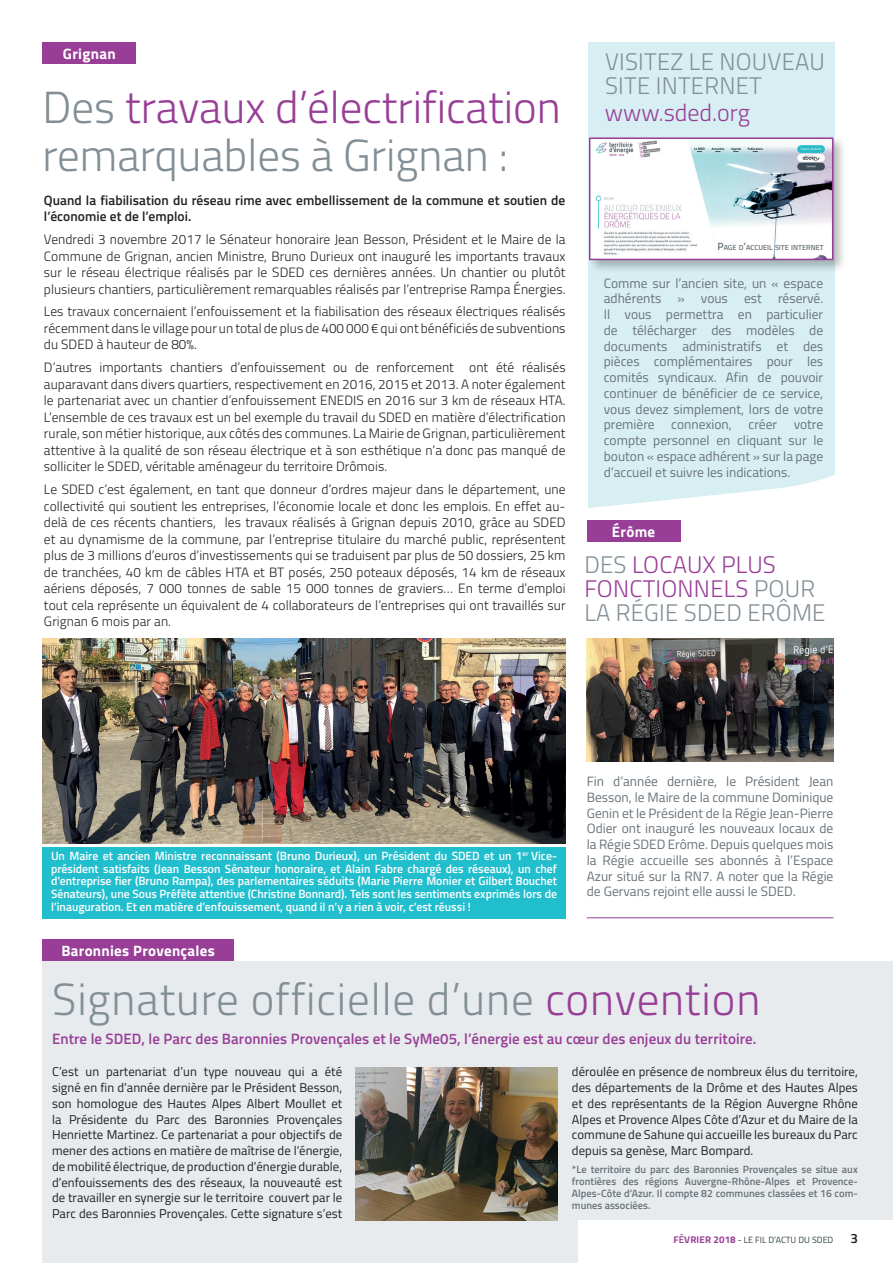
<style>
.page{position:relative;width:893px;height:1263px;background:#fff}
.page>*{position:absolute;margin:0;border:0;box-sizing:border-box;transform-origin:0 0}
.t1{font:300 45px/48px "Titillium";color:#828f96}
.t2{font:300 45px "Titillium";letter-spacing:.02em;color:#828f96}
.t3{font:300 24px/24px "Titillium";letter-spacing:.01em;color:#828f96}
.t4{font:300 24px "Titillium";color:#983e97}
.t5{font:600 15px "Titillium";letter-spacing:.005em;color:#983e97}
.t6{font:700 15px "Titillium";letter-spacing:.02em;color:#fff}
.t7{font:300 13.5px/16.5px "Titillium";letter-spacing:.005em;color:#231f20;text-align:justify}
.t8{font:13.5px/15.8px "Titillium";color:#697379;text-align:justify}
.t9{font:600 13.5px/16.5px "Titillium";letter-spacing:.005em;color:#231f20}
.t10{font:12.75px/15.8px "Titillium";letter-spacing:.005em;color:#231f20;text-align:justify}
.t11{font:600 12px/12.8px "Titillium";color:#fff;text-align:justify}
.t12{font:600 10.5px/12px "Titillium";color:#697379;text-align:justify}
.t13{font:9px "Titillium";color:#33444d}
.t14{font:600 7.35px "Titillium";color:#697379}
.s1{color:#983e97}
.s2{font-size:10.5px}
.s3{font-weight:700;font-size:9.75px;color:#983e97}
.s4{font-weight:600;font-size:9.75px;color:#983e97}
</style>
<div class="page">
<div style="left:43px;top:961px;width:850px;height:302px;background:#e7ebed"></div>
<div style="left:588px;top:43px;width:246px;height:478px;background:#d7eff3"></div>
<svg style="left:587px;top:453px;width:248px;height:89px"></svg>
<div style="left:587px;top:135px;width:260px;height:140px;background:#231f20;opacity:.3"></div>
<img style="left:592px;top:140px;width:238px;height:117px">
<div style="left:589px;top:137px;width:244px;height:123px;border:2px solid #983e97"></div>
<div style="left:578px;top:1220px;width:315px;height:43px;background:#fff"></div>
<div style="left:43px;top:43px;width:93px;height:21px;background:#983e97"></div>
<div style="left:587px;top:521px;width:93px;height:21px;background:#983e97"></div>
<div style="left:43px;top:939px;width:191px;height:22px;background:#983e97"></div>
<img style="left:43px;top:638px;width:523px;height:206px">
<img style="left:587px;top:638px;width:246px;height:123px">
<hr style="left:587px;top:917px;width:246px;height:1px;background:#983e97">
<div style="left:43px;top:847px;width:523px;height:71px;background:#21bece"></div>
<img style="left:355px;top:1068px;width:203px;height:152px">
<p class="t6" style="left:63px;top:42px;width:54px">Grignan</p>
<h1 class="t1" style="left:43px;top:81px;width:520px">Des <span class="s1">travaux d’électrification </span>remarquables à Grignan :</h1>
<p class="t9" style="left:44px;top:191px;width:523px">Quand la fiabilisation du réseau rime avec embellissement de la commune et soutien de l’économie et de l’emploi.</p>
<p class="t7" style="left:44px;top:230px;width:523px">Vendredi 3 novembre 2017 le Sénateur honoraire Jean Besson, Président et le Maire de la Commune de Grignan, ancien Ministre, Bruno Durieux ont inauguré les importants travaux sur le réseau électrique réalisés par le SDED ces dernières années. Un chantier ou plutôt plusieurs chantiers, particulièrement remarquables réalisés par l’entreprise Rampa Énergies.</p>
<p class="t7" style="left:44px;top:303px;width:523px">Les travaux concernaient l’enfouissement et la fiabilisation des réseaux électriques réalisés récemment dans le village pour un total de plus de 400 000 € qui ont bénéficiés de subventions du SDED à hauteur de 80%.</p>
<p class="t7" style="left:44px;top:359px;width:523px">D’autres importants chantiers d’enfouissement ou de renforcement ont été réalisés auparavant dans divers quartiers, respectivement en 2016, 2015 et 2013. A noter également le partenariat avec un chantier d’enfouissement ENEDIS en 2016 sur 3 km de réseaux HTA.<br>L’ensemble de ces travaux est un bel exemple du travail du SDED en matière d’électrification rurale, son métier historique, aux côtés des communes. La Mairie de Grignan, particulièrement attentive à la qualité de son réseau électrique et à son esthétique n’a donc pas manqué de solliciter le SDED, véritable aménageur du territoire Drômois.</p>
<p class="t7" style="left:44px;top:481px;width:523px">Le SDED c’est également, en tant que donneur d’ordres majeur dans le département, une collectivité qui soutient les entreprises, l’économie locale et donc les emplois. En effet au&shy;delà de ces récents chantiers, les travaux réalisés à Grignan depuis 2010, grâce au SDED et au dynamisme de la commune, par l’entreprise titulaire du marché public, représentent plus de 3 millions d’euros d’investissements qui se traduisent par plus de 50 dossiers, 25 km de tranchées, 40 km de câbles HTA et BT posés, 250 poteaux déposés, 14 km de réseaux aériens déposés, 7 000 tonnes de sable 15 000 tonnes de graviers… En terme d’emploi tout cela représente un équivalent de 4 collaborateurs de l’entreprises qui ont travaillés sur Grignan 6 mois par an.</p>
<h2 class="t3" style="left:605px;top:49px;width:221px">VISITEZ LE NOUVEAU<br>SITE INTERNET</h2>
<h2 class="t4" style="left:605px;top:96px;width:147px">www.sded.org</h2>
<p class="t14" style="left:717px;top:242px;width:108px"><span class="s2">P</span>AGE D<span class="s2">’</span>ACCUEIL SITE INTERNET</p>
<p class="t8" style="left:604px;top:274px;width:221px">Comme sur l’ancien site, un « espace adhérents » vous est réservé.<br>Il vous permettra en particulier de télécharger des modèles de documents administratifs et des pièces complémentaires pour les comités syndicaux. Afin de pouvoir continuer de bénéficier de ce service, vous devez simplement, lors de votre première connexion, créer votre compte personnel en cliquant sur le bouton « espace adhérent » sur la page d’accueil et suivre les indications.</p>
<p class="t6" style="left:612px;top:520px;width:45px">Érôme</p>
<h2 class="t3" style="left:584px;top:551px;width:243px">DES <span class="s1">LOCAUX PLUS<br>FONCTIONNELS</span> POUR<br>LA RÉGIE SDED ERÔME</h2>
<p class="t11" style="left:51px;top:849px;width:508px">Un Maire et ancien Ministre reconnaissant (Bruno Durieux), un Président du SDED et un 1<sup>er</sup> Vice&shy;président satisfaits (Jean Besson Sénateur honoraire, et Alain Fabre chargé des réseaux), un chef d’entreprise fier (Bruno Rampa), des parlementaires séduits (Marie Pierre Monier et Gilbert Bouchet Sénateurs), une Sous Préfète attentive (Christine Bonnard). Tels sont les sentiments exprimés lors de l’inauguration. Et en matière d’enfouissement, quand il n’y a rien à voir, c’est réussi !</p>
<p class="t6" style="left:61px;top:939px;width:155px">Baronnies Provençales</p>
<p class="t8" style="left:587px;top:773px;width:248px">Fin d’année dernière, le Président Jean Besson, le Maire de la commune Dominique Genin et le Président de la Régie Jean-Pierre Odier ont inauguré les nouveaux locaux de la Régie SDED Erôme. Depuis quelques mois la Régie accueille ses abonnés à l’Espace Azur situé sur la RN7. A noter que la Régie de Gervans rejoint elle aussi le SDED.</p>
<h1 class="t2" style="left:52px;top:966px;width:710px">Signature officielle d’une <span class="s1">convention</span></h1>
<p class="t5" style="left:52px;top:1027px;width:706px">Entre le SDED, le Parc des Baronnies Provençales et le SyMe05, l’énergie est au cœur des enjeux du territoire.</p>
<p class="t10" style="left:52px;top:1063px;width:292px">C’est un partenariat d’un type nouveau qui a été signé en fin d’année dernière par le Président Besson, son homologue des Hautes Alpes Albert Moullet et la Présidente du Parc des Baronnies Provençales Henriette Martinez. Ce partenariat a pour objectifs de mener des actions en matière de maîtrise de l’énergie, de mobilité électrique, de production d’énergie durable, d’enfouissements des des réseaux, la nouveauté est de travailler en synergie sur le territoire couvert par le Parc des Baronnies Provençales. Cette signature s’est</p>
<p class="t10" style="left:572px;top:1063px;width:287px">déroulée en présence de nombreux élus du territoire, des départements de la Drôme et des Hautes Alpes et des représentants de la Région Auvergne Rhône Alpes et Provence Alpes Côte d’Azur et du Maire de la commune de Sahune qui accueille les bureaux du Parc depuis sa genèse, Marc Bompard.</p>
<p class="t12" style="left:572px;top:1163px;width:287px">*Le territoire du parc des Baronnies Provençales se situe aux frontières des régions Auvergne-Rhône-Alpes et Provence-Alpes-Côte d’Azur. Il compte 82 communes classées et 16 com&shy;munes associées.</p>
<p class="t13" style="left:673px;top:1233px;width:162px"><span class="s3">F</span><span class="s4">É</span><span class="s3">VRIER 2018</span> - LE FIL D’ACTU DU SDED</p>
<p class="t9" style="left:850px;top:1230px;width:9px">3</p>
</div>
